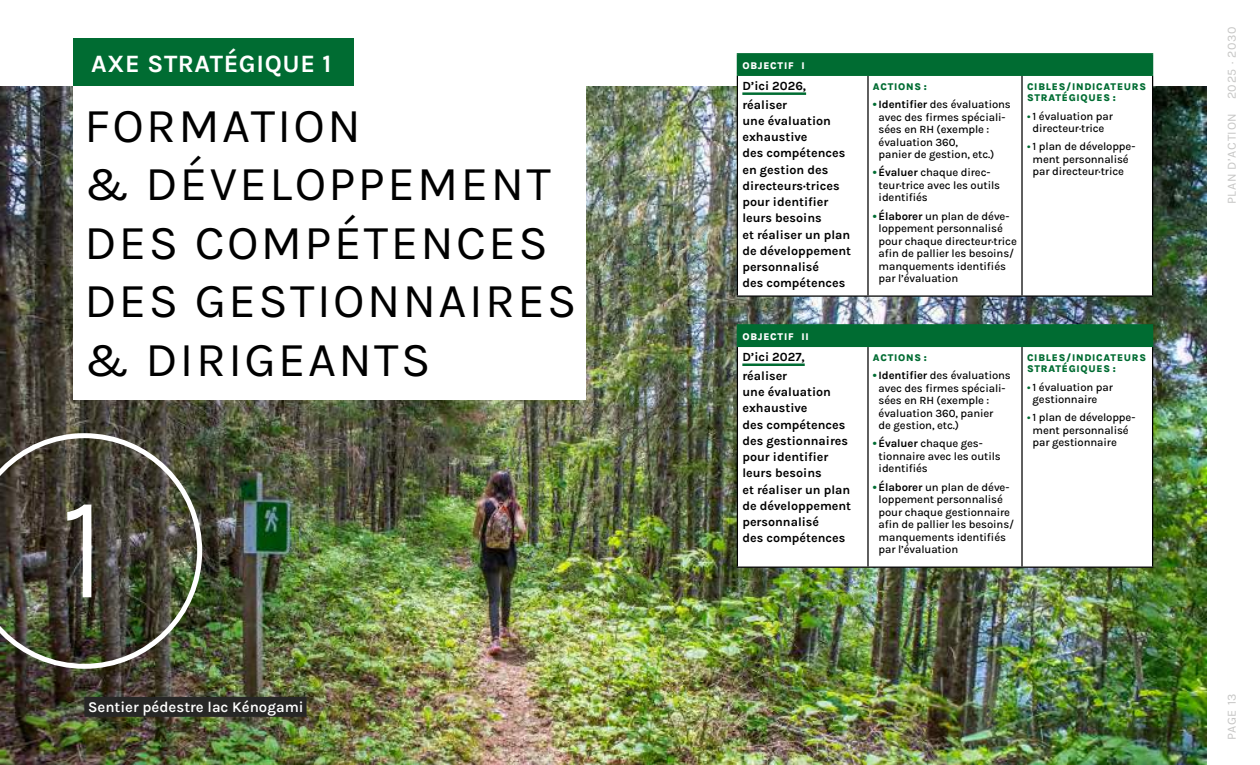
<style>
.page{position:relative;width:1260px;height:765px;background:#fff}
.page>*{position:absolute;margin:0;border:0;box-sizing:border-box;transform-origin:0 0}
.t1{font:300 150px "Karla";color:#fff}
.t2{font:48.75px/58.5px "Karla";letter-spacing:.05em;color:#000}
.t3{font:700 25px "Karla";letter-spacing:.025em;color:#fff}
.t4{font:600 15px "Karla";color:#fff}
.t5{font:700 12.5px/16.2px "Karla";color:#000}
.t6{font:12.5px "Karla";letter-spacing:.05em;color:#c6c6c5}
.t7{font:500 11.25px/12.5px "Karla";letter-spacing:-.01em;color:#000}
.t8{font:800 10px/11.2px "Karla";letter-spacing:.075em;color:#006c32}
.t9{font:800 10px "Karla";letter-spacing:.075em;color:#fff}
.s1{font-weight:700;color:#006c32}
.s2{font-weight:700}
.s3{color:#006c32}
</style>
<div class="page">
<img style="left:0;top:86px;width:1207px;height:679px">
<svg style="left:738px;top:86px;width:414px;height:209px"></svg>
<hr style="left:737px;top:76px;width:1px;height:219px;background:#000">
<hr style="left:867px;top:76px;width:2px;height:219px;background:#000">
<hr style="left:1021px;top:76px;width:2px;height:219px;background:#000">
<hr style="left:1152px;top:76px;width:1px;height:219px;background:#000">
<hr style="left:737px;top:295px;width:131px;height:2px;background:#000">
<hr style="left:868px;top:295px;width:154px;height:2px;background:#000">
<hr style="left:1022px;top:295px;width:131px;height:2px;background:#000">
<hr style="left:737px;top:53px;width:131px;height:1px;background:#006c32">
<hr style="left:868px;top:53px;width:154px;height:1px;background:#006c32">
<hr style="left:1022px;top:53px;width:131px;height:1px;background:#006c32">
<div style="left:737px;top:54px;width:416px;height:21px;background:#006c32"></div>
<hr style="left:737px;top:75px;width:131px;height:1px;background:#006c32">
<hr style="left:868px;top:75px;width:154px;height:1px;background:#006c32">
<hr style="left:1022px;top:75px;width:131px;height:1px;background:#006c32">
<hr style="left:742px;top:92px;width:64px;height:3px;background:#006c32">
<svg style="left:738px;top:347px;width:414px;height:220px"></svg>
<hr style="left:737px;top:347px;width:1px;height:220px;background:#000">
<hr style="left:867px;top:347px;width:2px;height:220px;background:#000">
<hr style="left:1021px;top:347px;width:2px;height:220px;background:#000">
<hr style="left:1152px;top:347px;width:1px;height:220px;background:#000">
<hr style="left:737px;top:567px;width:131px;height:1px;background:#000">
<hr style="left:868px;top:567px;width:154px;height:1px;background:#000">
<hr style="left:1022px;top:567px;width:131px;height:1px;background:#000">
<hr style="left:737px;top:324px;width:131px;height:1px;background:#006c32">
<hr style="left:868px;top:324px;width:154px;height:1px;background:#006c32">
<hr style="left:1022px;top:324px;width:131px;height:1px;background:#006c32">
<div style="left:737px;top:325px;width:416px;height:21px;background:#006c32"></div>
<hr style="left:737px;top:346px;width:131px;height:1px;background:#006c32">
<hr style="left:868px;top:346px;width:154px;height:1px;background:#006c32">
<hr style="left:1022px;top:346px;width:131px;height:1px;background:#006c32">
<hr style="left:742px;top:364px;width:63px;height:2px;background:#006c32">
<div style="left:73px;top:38px;width:281px;height:52px;background:#006c32"></div>
<div style="left:73px;top:86px;width:513px;height:313px;background:#fff"></div>
<img style="left:0;top:433px;width:202px;height:236px">
<div style="left:84px;top:697px;width:223px;height:20px;background:#272726"></div>
<h3 class="t3" style="left:91px;top:48px;width:242px">AXE STRATÉGIQUE 1</h3>
<h2 class="t2" style="left:84px;top:95px;width:494px">FORMATION<br>&amp; DÉVELOPPEMENT<br>DES COMPÉTENCES<br>DES GESTIONNAIRES &amp; DIRIGEANTS</h2>
<h1 class="t1" style="left:60px;top:451px;width:49px">1</h1>
<h3 class="t4" style="left:88px;top:697px;width:217px">Sentier pédestre lac Kénogami</h3>
<p class="t9" style="left:742px;top:59px;width:64px">OBJECTIF I</p>
<p class="t5" style="left:742px;top:76px;width:65px;line-height:18.8px">D’ici 2026, réaliser</p>
<p class="t5" style="left:742px;top:112px;width:110px">une évaluation exhaustive<br>des compétences en gestion des directeurs·trices pour identifier leurs besoins<br>et réaliser un plan de développement personnalisé<br>des compétences</p>
<p class="t9" style="left:742px;top:330px;width:68px">OBJECTIF II</p>
<p class="t5" style="left:742px;top:347px;width:64px;line-height:18.8px">D’ici 2027, réaliser</p>
<p class="t5" style="left:742px;top:383px;width:110px">une évaluation exhaustive<br>des compétences des gestionnaires pour identifier leurs besoins<br>et réaliser un plan de développement personnalisé<br>des compétences</p>
<p class="t8" style="left:873px;top:81px;width:56px">ACTIONS :</p>
<p class="t7" style="left:879px;top:98px;width:134px;text-indent:-6px"><span class="s1">•</span> <span class="s2">Identifier</span> des évaluations avec des firmes spéciali&shy;sées en RH (exemple : évaluation 360,<br>panier de gestion, etc.)</p>
<p class="t7" style="left:879px;top:166px;width:123px;text-indent:-6px"><span class="s1">•</span> <span class="s2">Évaluer</span> chaque direc&shy;teur·trice avec les outils identifiés</p>
<p class="t7" style="left:879px;top:209px;width:140px;text-indent:-6px"><span class="s1">•</span> <span class="s2">Élaborer</span> un plan de déve&shy;loppement personnalisé pour chaque directeur·trice afin de pallier les besoins/ manquements identifiés par l’évaluation</p>
<p class="t8" style="left:1027px;top:81px;width:121px">CIBLES/INDICATEURS<br>STRATÉGIQUES :</p>
<p class="t7" style="left:1027px;top:109px;width:87px;text-align:center"><span class="s3">•</span> 1 évaluation par directeur·trice</p>
<p class="t7" style="left:1027px;top:140px;width:110px;text-align:center"><span class="s3">•</span> 1 plan de développe&shy;ment personnalisé par directeur·trice</p>
<p class="t8" style="left:873px;top:352px;width:56px">ACTIONS :</p>
<p class="t7" style="left:879px;top:369px;width:134px;text-indent:-6px"><span class="s1">•</span> <span class="s2">Identifier</span> des évaluations avec des firmes spéciali&shy;sées en RH (exemple : évaluation 360, panier<br>de gestion, etc.)</p>
<p class="t7" style="left:879px;top:437px;width:124px;text-indent:-6px"><span class="s1">•</span> <span class="s2">Évaluer</span> chaque ges&shy;tionnaire avec les outils identifiés</p>
<p class="t7" style="left:879px;top:480px;width:137px;text-indent:-6px"><span class="s1">•</span> <span class="s2">Élaborer</span> un plan de déve&shy;loppement personnalisé pour chaque gestionnaire afin de pallier les besoins/ manquements identifiés par l’évaluation</p>
<p class="t8" style="left:1027px;top:352px;width:121px">CIBLES/INDICATEURS<br>STRATÉGIQUES :</p>
<p class="t7" style="left:1033px;top:380px;width:82px;text-indent:-6px"><span class="s3">•</span> 1 évaluation par gestionnaire</p>
<p class="t7" style="left:1033px;top:411px;width:104px;text-indent:-6px"><span class="s3">•</span> 1 plan de développe&shy;ment personnalisé par gestionnaire</p>
<p class="t6" style="left:1224px;top:204px;width:179px;rotate:-90deg">PLAN D’ACTION 2025 · 2030</p>
<p class="t6" style="left:1224px;top:740px;width:48px;rotate:-90deg">PAGE 13</p>
</div>
